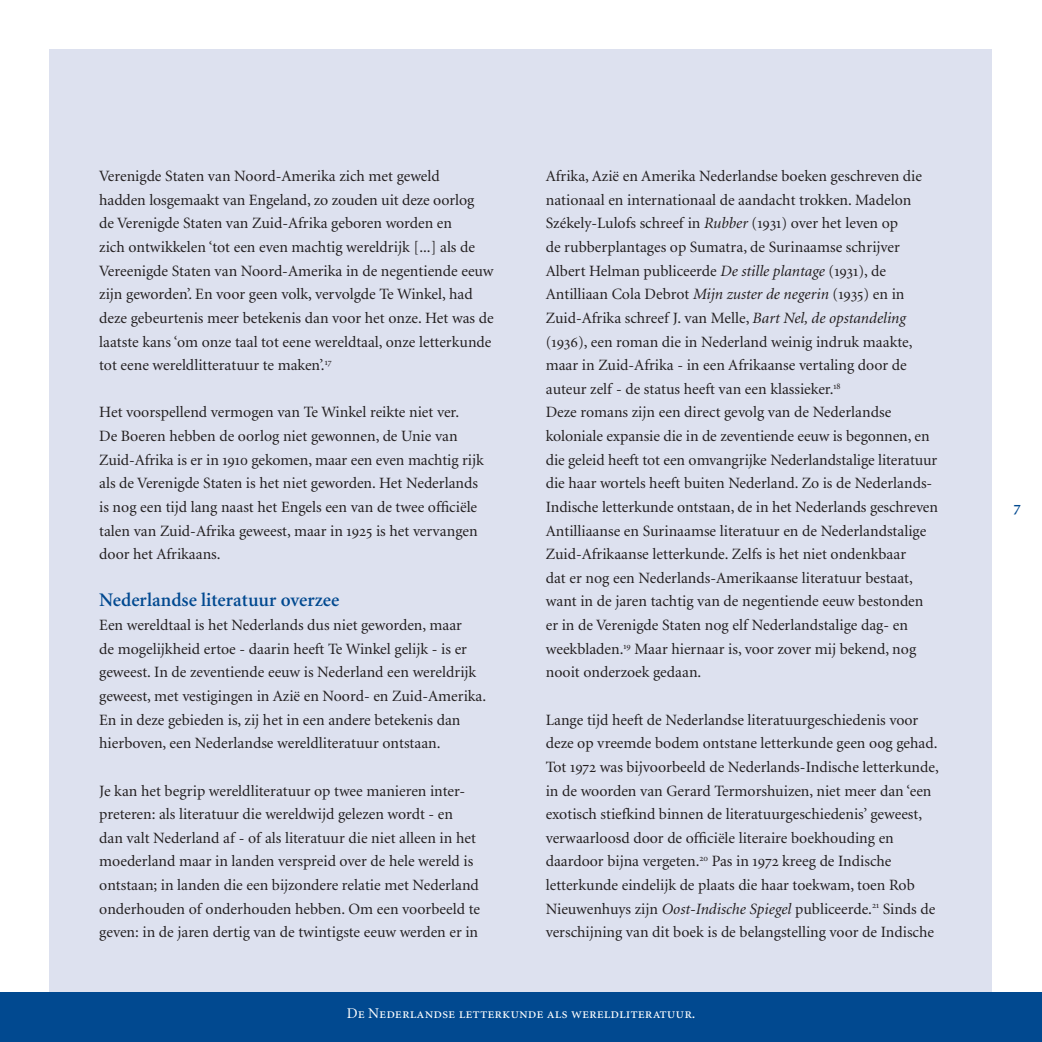
<style>
.page{position:relative;width:1042px;height:1042px;background:#fff}
.page>*{position:absolute;margin:0;border:0;box-sizing:border-box;transform-origin:0 0}
.lopend{font:600 19.25px "Minion";color:#014990}
.lopend-2{font:15.75px/23.6px "Minion";color:#231f20}
.t1{font:15.75px "Minion Semibold SC";color:#014990}
.t2{font:14.88px "Minion Regular SC";color:#fff}
.s1{font-family:"Minion Regular SC"}
.s2{font-style:italic}
</style>
<div class="page">
<div style="left:50px;top:50px;width:942px;height:992px;background:#dde1ef"></div>
<div style="left:0;top:992px;width:1042px;height:50px;background:#014990"></div>
<p class="lopend-2" style="left:99px;top:165px;width:396px">Verenigde Staten van Noord-Amerika zich met geweld<br>hadden losgemaakt van Engeland, zo zouden uit deze oorlog<br>de Verenigde Staten van Zuid-Afrika geboren worden en<br>zich ontwikkelen ‘tot een even machtig wereldrijk [...] als de Vereenigde Staten van Noord-Amerika in de negentiende eeuw zijn geworden’. En voor geen volk, vervolgde Te Winkel, had deze gebeurtenis meer betekenis dan voor het onze. Het was de laatste kans ‘om onze taal tot eene wereldtaal, onze letterkunde tot eene wereldlitteratuur te maken’.<sup>17</sup></p>
<p class="lopend-2" style="left:99px;top:401px;width:386px">Het voorspellend vermogen van Te Winkel reikte niet ver.<br>De Boeren hebben de oorlog niet gewonnen, de Unie van Zuid-Afrika is er in <span class="s1">1910</span> gekomen, maar een even machtig rijk als de Verenigde Staten is het niet geworden. Het Nederlands is nog een tijd lang naast het Engels een van de twee officiële talen van Zuid-Afrika geweest, maar in <span class="s1">1925</span> is het vervangen door het Afrikaans.</p>
<p class="lopend" style="left:99px;top:590px;width:241px">Nederlandse literatuur overzee</p>
<p class="lopend-2" style="left:99px;top:614px;width:388px">Een wereldtaal is het Nederlands dus niet geworden, maar<br>de mogelijkheid ertoe - daarin heeft Te Winkel gelijk - is er geweest. In de zeventiende eeuw is Nederland een wereldrijk geweest, met vestigingen in Azië en Noord- en Zuid-Amerika.<br>En in deze gebieden is, zij het in een andere betekenis dan hierboven, een Nederlandse wereldliteratuur ontstaan.</p>
<p class="lopend-2" style="left:99px;top:779px;width:382px">Je kan het begrip wereldliteratuur op twee manieren inter&shy;preteren: als literatuur die wereldwijd gelezen wordt - en dan valt Nederland af - of als literatuur die niet alleen in het moederland maar in landen verspreid over de hele wereld is ontstaan; in landen die een bijzondere relatie met Nederland onderhouden of onderhouden hebben. Om een voorbeeld te geven: in de jaren dertig van de twintigste eeuw werden er in</p>
<p class="lopend-2" style="left:546px;top:165px;width:378px">Afrika, Azië en Amerika Nederlandse boeken geschreven die nationaal en internationaal de aandacht trokken. Madelon Székely-Lulofs schreef in <span class="s2">Rubber</span> (<span class="s1">1931</span>) over het leven op<br>de rubberplantages op Sumatra, de Surinaamse schrijver Albert Helman publiceerde <span class="s2">De stille plantage</span> (<span class="s1">1931</span>), de Antilliaan Cola Debrot <span class="s2">Mijn zuster de negerin</span> (<span class="s1">1935</span>) en in Zuid-Afrika schreef J. van Melle, <span class="s2">Bart Nel, de opstandeling </span>(<span class="s1">1936</span>), een roman die in Nederland weinig indruk maakte, maar in Zuid-Afrika - in een Afrikaanse vertaling door de auteur zelf - de status heeft van een klassieker.<sup>18</sup></p>
<p class="lopend-2" style="left:546px;top:401px;width:394px">Deze romans zijn een direct gevolg van de Nederlandse koloniale expansie die in de zeventiende eeuw is begonnen, en die geleid heeft tot een omvangrijke Nederlandstalige literatuur die haar wortels heeft buiten Nederland. Zo is de Nederlands-Indische letterkunde ontstaan, de in het Nederlands geschreven Antilliaanse en Surinaamse literatuur en de Nederlandstalige Zuid-Afrikaanse letterkunde. Zelfs is het niet ondenkbaar<br>dat er nog een Nederlands-Amerikaanse literatuur bestaat, want in de jaren tachtig van de negentiende eeuw bestonden er in de Verenigde Staten nog elf Nederlandstalige dag- en weekbladen.<sup>19</sup> Maar hiernaar is, voor zover mij bekend, nog nooit onderzoek gedaan.</p>
<p class="lopend-2" style="left:546px;top:708px;width:394px">Lange tijd heeft de Nederlandse literatuurgeschiedenis voor deze op vreemde bodem ontstane letterkunde geen oog gehad.<br>Tot <span class="s1">1972</span> was bijvoorbeeld de Nederlands-Indische letterkunde, in de woorden van Gerard Termorshuizen, niet meer dan ‘een exotisch stiefkind binnen de literatuurgeschiedenis’ geweest, verwaarloosd door de officiële literaire boekhouding en daardoor bijna vergeten.<sup>20</sup> Pas in <span class="s1">1972</span> kreeg de Indische letterkunde eindelijk de plaats die haar toekwam, toen Rob Nieuwenhuys zijn <span class="s2">Oost-Indische Spiegel</span> publiceerde.<sup>21</sup> Sinds de verschijning van dit boek is de belangstelling voor de Indische</p>
<p class="t2" style="left:347px;top:1006px;width:350px">De Nederlandse letterkunde als wereldliteratuur.</p>
<p class="t1" style="left:1013px;top:499px;width:9px">7</p>
</div>
